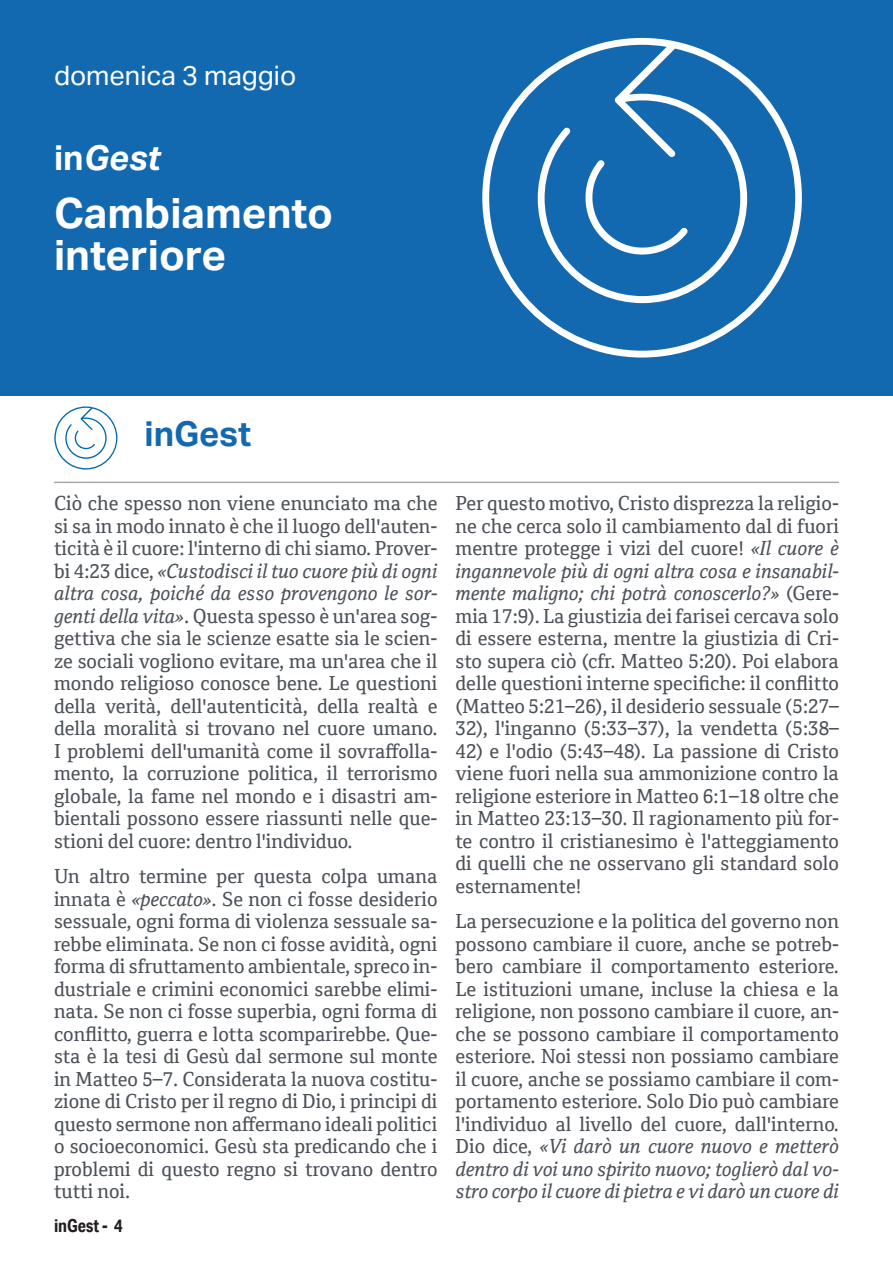
<style>
.page{position:relative;width:893px;height:1263px;background:#fff}
.page>*{position:absolute;margin:0;border:0;box-sizing:border-box;transform-origin:0 0}
.tit-giorno-02{font:700 42px/42px "Aktiv Grotesk";color:#fff}
.t1{font:italic 700 34.5px "Aktiv Grotesk";color:#fff}
.tit-sezione{font:700 34.5px "Aktiv Grotesk";color:#1369af}
.t2{font:27px "Aktiv Grotesk";color:#fff}
.t3{font:19.5px/22.5px "Cordale";color:#4b5157;text-align:justify}
.t4{font:700 18px "Aktiv Grotesk Cd";color:#231f20}
.s1{font-style:normal}
.s2{font-family:"Cordale W01";font-style:italic}
</style>
<div class="page">
<div style="left:0;top:0;width:893px;height:395px;background:#1369af"></div>
<svg style="left:482px;top:38px;width:320px;height:320px"></svg>
<hr style="left:54px;top:482px;width:785px;height:1px;background:#4b5157">
<svg style="left:54px;top:406px;width:63px;height:64px"></svg>
<p class="t2" style="left:54px;top:59px;width:244px">domenica 3 maggio</p>
<p class="t1" style="left:54px;top:136px;width:107px"><span class="s1">in</span>Gest</p>
<p class="tit-giorno-02" style="left:54px;top:192px;width:280px">Cambiamento interiore</p>
<p class="tit-sezione" style="left:144px;top:414px;width:108px">inGest</p>
<p class="t3" style="left:54px;top:492px;width:385px">Ciò che spesso non viene enunciato ma che si sa in modo innato è che il luogo dell'auten&shy;ticità è il cuore: l'interno di chi siamo. Prover&shy;bi 4:23 dice, <span class="s2">«Custodisci il tuo cuore più di ogni altra cosa, poiché da esso provengono le sor&shy;genti della vita»</span>. Questa spesso è un'area sog&shy;gettiva che sia le scienze esatte sia le scien&shy;ze sociali vogliono evitare, ma un'area che il mondo religioso conosce bene. Le questioni della verità, dell'autenticità, della realtà e della moralità si trovano nel cuore umano.<br>I problemi dell'umanità come il sovraffolla&shy;mento, la corruzione politica, il terrorismo globale, la fame nel mondo e i disastri am&shy;bientali possono essere riassunti nelle que&shy;stioni del cuore: dentro l'individuo.</p>
<p class="t3" style="left:54px;top:865px;width:385px">Un altro termine per questa colpa umana innata è <span class="s2">«peccato»</span>. Se non ci fosse desiderio sessuale, ogni forma di violenza sessuale sa&shy;rebbe eliminata. Se non ci fosse avidità, ogni forma di sfruttamento ambientale, spreco in&shy;dustriale e crimini economici sarebbe elimi&shy;nata. Se non ci fosse superbia, ogni forma di conflitto, guerra e lotta scomparirebbe. Que&shy;sta è la tesi di Gesù dal sermone sul monte in Matteo 5–7. Considerata la nuova costitu&shy;zione di Cristo per il regno di Dio, i principi di questo sermone non affermano ideali politici o socioeconomici. Gesù sta predicando che i problemi di questo regno si trovano dentro tutti noi.</p>
<p class="t4" style="left:54px;top:1215px;width:70px">inGest - 4</p>
<p class="t3" style="left:455px;top:492px;width:385px">Per questo motivo, Cristo disprezza la religio&shy;ne che cerca solo il cambiamento dal di fuori mentre protegge i vizi del cuore! <span class="s2">«Il cuore è ingannevole più di ogni altra cosa e insanabil&shy;mente maligno; chi potrà conoscerlo?»</span> (Gere&shy;mia 17:9). La giustizia dei farisei cercava solo di essere esterna, mentre la giustizia di Cri&shy;sto supera ciò (cfr. Matteo 5:20). Poi elabora delle questioni interne specifiche: il conflitto (Matteo 5:21–26), il desiderio sessuale (5:27– 32), l'inganno (5:33–37), la vendetta (5:38–</p>
<p class="t3" style="left:455px;top:740px;width:385px">42) e l'odio (5:43–48). La passione di Cristo viene fuori nella sua ammonizione contro la religione esteriore in Matteo 6:1–18 oltre che in Matteo 23:13–30. Il ragionamento più for&shy;te contro il cristianesimo è l'atteggiamento di quelli che ne osservano gli standard solo esternamente!</p>
<p class="t3" style="left:455px;top:910px;width:385px">La persecuzione e la politica del governo non possono cambiare il cuore, anche se potreb&shy;bero cambiare il comportamento esteriore.<br>Le istituzioni umane, incluse la chiesa e la religione, non possono cambiare il cuore, an&shy;che se possono cambiare il comportamento esteriore. Noi stessi non possiamo cambiare il cuore, anche se possiamo cambiare il com&shy;portamento esteriore. Solo Dio può cambiare l'individuo al livello del cuore, dall'interno.<br>Dio dice, <span class="s2">«Vi darò un cuore nuovo e metterò dentro di voi uno spirito nuovo; toglierò dal vo&shy;stro corpo il cuore di pietra e vi darò un cuore di</span></p>
</div>
